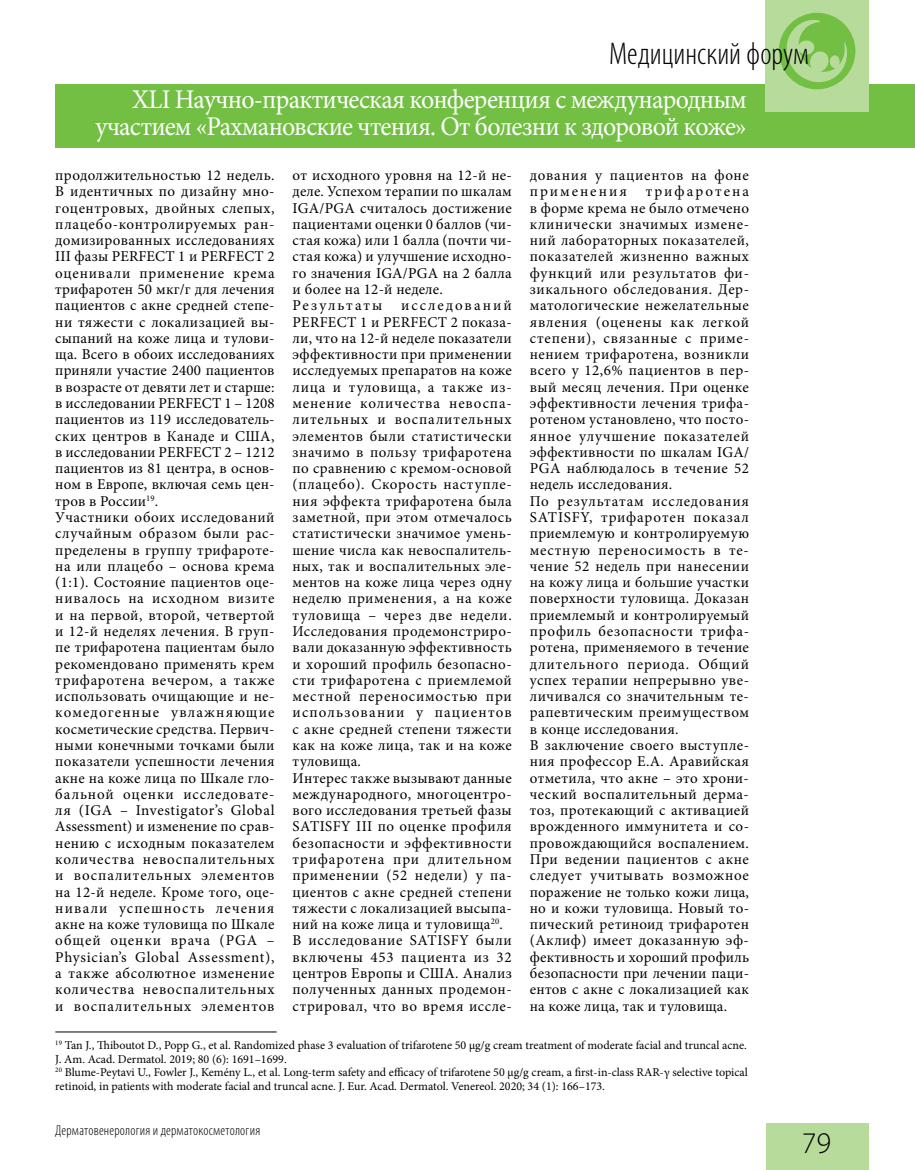
<style>
.page{position:relative;width:915px;height:1170px;background:#fff}
.page>*{position:absolute;margin:0;border:0;box-sizing:border-box;transform-origin:0 0}
.t1{font:300 condensed 31.5px "Myriad Pro";color:#000}
.t2{font:300 30px "Myriad Pro";color:#000}
.t3{font:27px/27px "Minion Pro";letter-spacing:-.03em;color:#fff;text-align:right;scale:.96 1}
.t4{font:15px/16.2px "Minion Pro";letter-spacing:.03em;color:#000}
.t5{font:15px/16.4px "Minion Pro";letter-spacing:.055em;color:#000}
.t6{font:300 condensed 14.25px "Myriad Pro";letter-spacing:.015em;color:#000}
.t7{font:12px/13.5px "Minion Pro";color:#000}
</style>
<div class="page">
<div style="left:55px;top:84px;width:859px;height:63px;background:#72bf44"></div>
<div style="left:765px;top:1123px;width:102px;height:46px;background:#b7db9b"></div>
<div style="left:764px;top:0;width:103px;height:111px;background:#b7db9b"></div>
<div style="left:778px;top:13px;width:77px;height:76px;background:#72bf44;border-radius:50%"></div>
<svg style="left:784px;top:20px;width:63px;height:63px"></svg>
<hr style="left:55px;top:1031px;width:221px;height:1px;background:#000">
<h1 class="t1" style="left:608px;top:35px;width:201px">Медицинский форум</h1>
<h3 class="t3" style="left:95px;top:86px;width:679px">XLI Научно-практическая конференция с международным участием «Рахмановские чтения. От болезни к здоровой коже»</h3>
<p class="t4" style="left:55px;top:167px;width:221px">продолжительностью 12 недель.<br>В идентичных по дизайну мно&shy;гоцентровых, двойных слепых, плацебо-контролируемых ран&shy;домизированных исследованиях<br>III фазы PERFECT 1 и PERFECT 2 оценивали применение крема трифаротен 50 мкг/г для лечения пациентов с акне средней степе&shy;ни тяжести с локализацией вы&shy;сыпаний на коже лица и тулови&shy;ща. Всего в обоих исследованиях приняли участие 2400 пациентов в возрасте от девяти лет и старше: в исследовании PERFECT 1 – 1208 пациентов из 119 исследователь&shy;ских центров в Канаде и США, в исследовании PERFECT 2 – 1212 пациентов из 81 центра, в основ&shy;ном в Европе, включая семь цен&shy;тров в России<sup>19</sup>.<br>Участники обоих исследований случайным образом были рас&shy;пределены в группу трифароте&shy;на или плацебо – основа крема (1:1). Состояние пациентов оце&shy;нивалось на исходном визите и на первой, второй, четвертой и 12-й неделях лечения. В груп&shy;пе трифаротена пациентам было рекомендовано применять крем трифаротена вечером, а также использовать очищающие и не&shy;комедогенные увлажняющие косметические средства. Первич&shy;ными конечными точками были показатели успешности лечения акне на коже лица по Шкале гло&shy;бальной оценки исследовате&shy;ля (IGA – Investigator’s Global<br>Assessment) и изменение по срав&shy;нению с исходным показателем количества невоспалительных и воспалительных элементов на 12-й неделе. Кроме того, оце&shy;нивали успешность лечения акне на коже туловища по Шкале общей оценки врача (PGA –<br>Physician’s Global Assessment), а также абсолютное изменение количества невоспалительных и воспалительных элементов</p>
<p class="t4" style="left:292px;top:167px;width:221px">от исходного уровня на 12-й не&shy;деле. Успехом терапии по шкалам<br>IGA/PGA считалось достижение пациентами оценки 0 баллов (чи&shy;стая кожа) или 1 балла (почти чи&shy;стая кожа) и улучшение исходно&shy;го значения IGA/PGA на 2 балла и более на 12-й неделе.<br>Результаты исследований<br>PERFECT 1 и PERFECT 2 показа&shy;ли, что на 12-й неделе показатели эффективности при применении исследуемых препаратов на коже лица и туловища, а также из&shy;менение количества невоспа&shy;лительных и воспалительных элементов были статистически значимо в пользу трифаротена по сравнению с кремом-основой (плацебо). Скорость наступле&shy;ния эффекта трифаротена была заметной, при этом отмечалось статистически значимое умень&shy;шение числа как невоспалитель&shy;ных, так и воспалительных эле&shy;ментов на коже лица через одну неделю применения, а на коже туловища – через две недели.<br>Исследования продемонстриро&shy;вали доказанную эффективность и хороший профиль безопасно&shy;сти трифаротена с приемлемой местной переносимостью при использовании у пациентов с акне средней степени тяжести как на коже лица, так и на коже туловища.<br>Интерес также вызывают данные международного, многоцентро&shy;вого исследования третьей фазы<br>SATISFY III по оценке профиля безопасности и эффективности трифаротена при длительном применении (52 недели) у па&shy;циентов с акне средней степени тяжести с локализацией высыпа&shy;ний на коже лица и туловища<sup>20</sup>.<br>В исследование SATISFY были включены 453 пациента из 32 центров Европы и США. Анализ полученных данных продемон&shy;стрировал, что во время иссле-</p>
<p class="t5" style="left:529px;top:167px;width:220px">дования у пациентов на фоне применения</p>
<p class="t4" style="left:529px;top:183px;width:221px;text-indent:116px">трифаротена в форме крема не было отмечено клинически значимых измене&shy;ний лабораторных показателей, показателей жизненно важных функций или результатов фи&shy;зикального обследования. Дер&shy;матологические нежелательные явления (оценены как легкой степени), связанные с приме&shy;нением трифаротена, возникли всего у 12,6% пациентов в пер&shy;вый месяц лечения. При оценке эффективности лечения трифа&shy;ротеном установлено, что посто&shy;янное улучшение показателей эффективности по шкалам IGA/<br>PGA наблюдалось в течение 52 недель исследования.<br>По результатам исследования<br>SATISFY, трифаротен показал приемлемую и контролируемую местную переносимость в те&shy;чение 52 недель при нанесении на кожу лица и большие участки поверхности туловища. Доказан приемлемый и контролируемый профиль безопасности трифа&shy;ротена, применяемого в течение длительного периода. Общий успех терапии непрерывно уве&shy;личивался со значительным те&shy;рапевтическим преимуществом в конце исследования.<br>В заключение своего выступле&shy;ния профессор Е.А. Аравийская отметила, что акне – это хрони&shy;ческий воспалительный дерма&shy;тоз, протекающий с активацией врожденного иммунитета и со&shy;провождающийся воспалением.<br>При ведении пациентов с акне следует учитывать возможное поражение не только кожи лица, но и кожи туловища. Новый то&shy;пический ретиноид трифаротен (Аклиф) имеет доказанную эф&shy;фективность и хороший профиль безопасности при лечении паци&shy;ентов с акне с локализацией как на коже лица, так и туловища.</p>
<p class="t7" style="left:55px;top:1038px;width:693px"><sup>19</sup> Tan J., Thiboutot D., Popp G., et al. Randomized phase 3 evaluation of trifarotene 50 μg/g cream treatment of moderate facial and truncal acne.<br>J. Am. Acad. Dermatol. 2019; 80 (6): 1691–1699.<br><sup>20</sup> Blume-Peytavi U., Fowler J., Kemény L., et al. Long-term safety and efficacy of trifarotene 50 μg/g cream, a first-in-class RAR-γ selective topical retinoid, in patients with moderate facial and truncal acne. J. Eur. Acad. Dermatol. Venereol. 2020; 34 (1): 166–173.</p>
<p class="t6" style="left:55px;top:1121px;width:206px">Дерматовенерология и дерматокосметология</p>
<h2 class="t2" style="left:801px;top:1126px;width:31px">79</h2>
</div>
